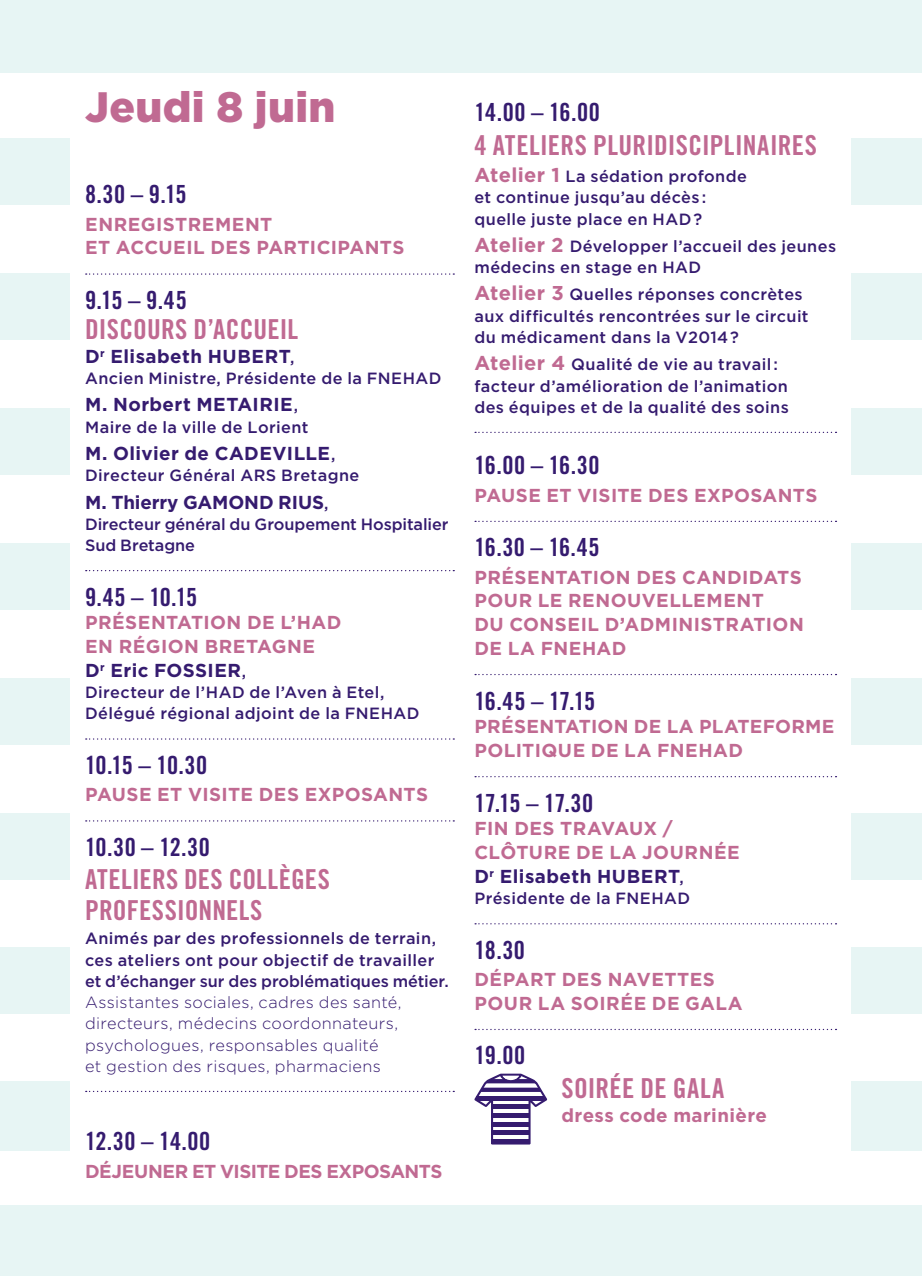
<style>
.page{position:relative;width:922px;height:1276px;background:#fff}
.page>*{position:absolute;margin:0;border:0;box-sizing:border-box;transform-origin:0 0}
.t1{font:900 42.5px "Gotham";letter-spacing:.005em;color:#c06a92}
.t2{font:27.5px/30px "Trade Gothic Bold Cond Twenty";letter-spacing:.01em;color:#c06a92}
.t3{font:25px "Trade Gothic Bold Cond Twenty";letter-spacing:-.03em;color:#351b6f}
.t4{font:700 18.75px/23.8px "Gotham";letter-spacing:.02em;color:#c06a92}
.t5{font:700 18.75px "Gotham";letter-spacing:.02em;color:#351b6f}
.t6{font:700 18.75px "Gotham";letter-spacing:-.025em;color:#c06a92}
.t7{font:700 18.75px "Gotham";letter-spacing:-.005em;color:#351b6f}
.t8{font:500 16.25px/21.2px "Gotham";letter-spacing:.025em;color:#351b6f}
.t9{font:300 16.25px/21.2px "Gotham";letter-spacing:.025em;color:#351b6f}
.t10{font:500 16.25px/21.2px "Gotham";letter-spacing:-.005em;color:#351b6f}
.s1{font-weight:500;font-size:16.25px}
.s2{color:#351b6f}
.s3{font-weight:500;font-size:16.25px;color:#351b6f}
.s4{font-weight:700;font-size:20px;color:#c06a92}
</style>
<div class="page">
<div style="left:0;top:0;width:921px;height:72px;background:#e7f5f4"></div>
<div style="left:0;top:138px;width:921px;height:67px;background:#e7f5f4"></div>
<div style="left:0;top:408px;width:921px;height:67px;background:#e7f5f4"></div>
<div style="left:0;top:947px;width:921px;height:67px;background:#e7f5f4"></div>
<div style="left:0;top:678px;width:921px;height:66px;background:#e7f5f4"></div>
<div style="left:0;top:273px;width:921px;height:67px;background:#e7f5f4"></div>
<div style="left:0;top:543px;width:921px;height:66px;background:#e7f5f4"></div>
<div style="left:0;top:1080px;width:921px;height:70px;background:#e7f5f4"></div>
<div style="left:0;top:1205px;width:921px;height:71px;background:#e7f5f4"></div>
<div style="left:0;top:812px;width:921px;height:67px;background:#e7f5f4"></div>
<div style="left:71px;top:81px;width:779px;height:1124px;background:#fff"></div>
<svg style="left:86px;top:273px;width:368px;height:2px"></svg>
<svg style="left:86px;top:570px;width:368px;height:1px"></svg>
<svg style="left:86px;top:738px;width:368px;height:1px"></svg>
<svg style="left:86px;top:820px;width:368px;height:1px"></svg>
<svg style="left:86px;top:1090px;width:368px;height:2px"></svg>
<svg style="left:475px;top:432px;width:361px;height:1px"></svg>
<svg style="left:475px;top:521px;width:361px;height:1px"></svg>
<svg style="left:475px;top:674px;width:361px;height:1px"></svg>
<svg style="left:475px;top:776px;width:361px;height:1px"></svg>
<svg style="left:475px;top:923px;width:361px;height:1px"></svg>
<svg style="left:475px;top:1029px;width:361px;height:1px"></svg>
<svg style="left:474px;top:1073px;width:73px;height:71px"></svg>
<h1 class="t1" style="left:85px;top:82px;width:252px">Jeudi 8 juin</h1>
<h3 class="t3" style="left:85px;top:179px;width:103px">8.30 – 9.15</h3>
<p class="t4" style="left:85px;top:212px;width:321px">ENREGISTREMENT<br>ET ACCUEIL DES PARTICIPANTS</p>
<h3 class="t3" style="left:85px;top:285px;width:103px">9.15 – 9.45</h3>
<h2 class="t2" style="left:85px;top:314px;width:214px">DISCOURS D’ACCUEIL</h2>
<p class="t5" style="left:85px;top:345px;width:211px">D<sup>r</sup> Elisabeth HUBERT<span class="s1">,</span></p>
<p class="t8" style="left:85px;top:367px;width:358px">Ancien Ministre, Présidente de la FNEHAD</p>
<p class="t5" style="left:85px;top:394px;width:214px">M. Norbert METAIRIE<span class="s1">,</span></p>
<p class="t8" style="left:85px;top:416px;width:225px">Maire de la ville de Lorient</p>
<p class="t5" style="left:85px;top:442px;width:252px">M. Olivier de CADEVILLE<span class="s1">,</span></p>
<p class="t8" style="left:85px;top:464px;width:276px">Directeur Général ARS Bretagne</p>
<p class="t7" style="left:85px;top:491px;width:245px">M. Thierry GAMOND RIUS<span class="s1">,</span></p>
<p class="t10" style="left:85px;top:513px;width:365px">Directeur général du Groupement Hospitalier<br>Sud Bretagne</p>
<h3 class="t3" style="left:85px;top:581px;width:114px">9.45 – 10.15</h3>
<p class="t4" style="left:85px;top:610px;width:258px">PRÉSENTATION DE L’HAD<br>EN RÉGION BRETAGNE<br><span class="s2">D</span><sup>r</sup> <span class="s2">Eric FOSSIER</span><span class="s3">,</span></p>
<p class="t8" style="left:85px;top:681px;width:336px">Directeur de l’HAD de l’Aven à Etel,<br>Délégué régional adjoint de la FNEHAD</p>
<h3 class="t3" style="left:85px;top:750px;width:124px">10.15 – 10.30</h3>
<p class="t4" style="left:85px;top:782px;width:344px">PAUSE ET VISITE DES EXPOSANTS</p>
<h3 class="t3" style="left:85px;top:832px;width:126px">10.30 – 12.30</h3>
<h2 class="t2" style="left:85px;top:864px;width:246px">ATELIERS DES COLLÈGES<br>PROFESSIONNELS</h2>
<p class="t8" style="left:85px;top:927px;width:365px">Animés par des professionnels de terrain, ces ateliers ont pour objectif de travailler et d’échanger sur des problématiques métier.</p>
<p class="t9" style="left:85px;top:991px;width:318px">Assistantes sociales, cadres des santé, directeurs, médecins coordonnateurs, psychologues, responsables qualité<br>et gestion des risques, pharmaciens</p>
<h3 class="t3" style="left:85px;top:1126px;width:127px">12.30 – 14.00</h3>
<p class="t6" style="left:85px;top:1160px;width:359px">DÉJEUNER ET VISITE DES EXPOSANTS</p>
<h3 class="t3" style="left:474px;top:97px;width:127px">14.00 – 16.00</h3>
<h2 class="t2" style="left:474px;top:130px;width:344px">4 ATELIERS PLURIDISCIPLINAIRES</h2>
<p class="t8" style="left:474px;top:165px;width:274px"><span class="s4">Atelier 1</span> La sédation profonde et continue jusqu’au décès: quelle juste place en HAD?</p>
<p class="t8" style="left:474px;top:235px;width:363px"><span class="s4">Atelier 2</span> Développer l’accueil des jeunes médecins en stage en HAD</p>
<p class="t8" style="left:474px;top:284px;width:335px"><span class="s4">Atelier 3</span> Quelles réponses concrètes aux difficultés rencontrées sur le circuit du médicament dans la V2014?</p>
<p class="t8" style="left:474px;top:353px;width:316px"><span class="s4">Atelier 4</span> Qualité de vie au travail: facteur d’amélioration de l’animation des équipes et de la qualité des soins</p>
<h3 class="t3" style="left:474px;top:450px;width:126px">16.00 – 16.30</h3>
<p class="t4" style="left:474px;top:483px;width:344px">PAUSE ET VISITE DES EXPOSANTS</p>
<h3 class="t3" style="left:474px;top:532px;width:127px">16.30 – 16.45</h3>
<p class="t4" style="left:474px;top:565px;width:331px">PRÉSENTATION DES CANDIDATS<br>POUR LE RENOUVELLEMENT<br>DU CONSEIL D’ADMINISTRATION<br>DE LA FNEHAD</p>
<h3 class="t3" style="left:474px;top:685px;width:122px">16.45 – 17.15</h3>
<p class="t4" style="left:474px;top:714px;width:361px">PRÉSENTATION DE LA PLATEFORME<br>POLITIQUE DE LA FNEHAD</p>
<h3 class="t3" style="left:474px;top:787px;width:120px">17.15 – 17.30</h3>
<p class="t4" style="left:474px;top:816px;width:267px">FIN DES TRAVAUX /<br>CLÔTURE DE LA JOURNÉE<br><span class="s2">D</span><sup>r</sup> <span class="s2">Elisabeth HUBERT</span><span class="s3">,</span></p>
<p class="t8" style="left:474px;top:887px;width:217px">Présidente de la FNEHAD</p>
<h3 class="t3" style="left:474px;top:934px;width:52px">18.30</h3>
<p class="t4" style="left:474px;top:967px;width:269px">DÉPART DES NAVETTES<br>POUR LA SOIRÉE DE GALA</p>
<h3 class="t3" style="left:474px;top:1040px;width:52px">19.00</h3>
<h2 class="t2" style="left:561px;top:1073px;width:165px">SOIRÉE DE GALA</h2>
<p class="t4" style="left:561px;top:1102px;width:207px">dress code marinière</p>
</div>
